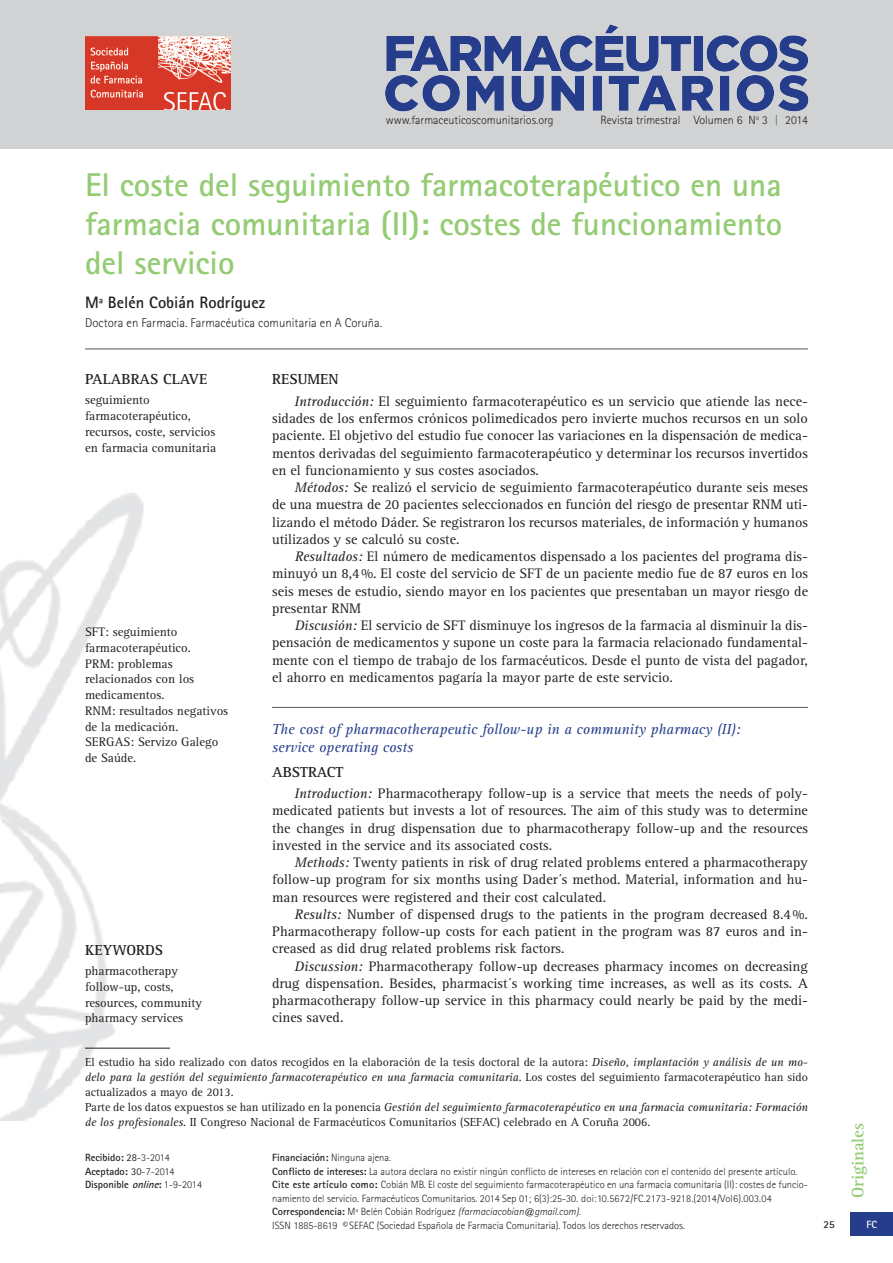
<style>
.page{position:relative;width:893px;height:1263px;background:#fff}
.page>*{position:absolute;margin:0;border:0;box-sizing:border-box;transform-origin:0 0}
.t1{font:700 33px/39px "Rotis Sans Serif";color:#94cc74;text-align:justify}
.t2{font:700 17.25px "Rotis Serif";color:#94cc74}
.t3{font:700 16.5px "Rotis Sans Serif";color:#231f20}
.t4{font:italic 15px/18px "Rotis Serif";color:#253d8b}
.t5{font:700 15px "Rotis Serif";color:#231f20}
.t6{font:14.25px/17.2px "Rotis Serif";color:#231f20;text-align:justify}
.t7{font:12.75px/15.8px "Rotis Serif";color:#231f20}
.t8{font:300 12.75px "Rotis Sans Serif";color:#231f20}
.t9{font:12px/15px "Rotis Serif";color:#231f20}
.t10{font:300 12px "Rotis Sans Serif";color:#231f20}
.t11{font:300 10.5px/13.5px "Rotis Sans Serif";color:#231f20}
.t12{font:700 10.5px/13.5px "Rotis Sans Serif";color:#231f20}
.t13{font:700 10.5px "Rotis Sans Serif";color:#fff}
.s1{font-style:italic}
.s2{font-weight:700}
.s3{font-weight:400}
.s4{font-weight:300}
</style>
<div class="page">
<div style="left:850px;top:1212px;width:43px;height:23px;background:#253d8b"></div>
<img style="left:0;top:493px;width:157px;height:627px">
<hr style="left:85px;top:1048px;width:85px;height:1px;background:#231f20">
<div style="left:0;top:0;width:893px;height:149px;background:#d1d2d4"></div>
<img style="left:385px;top:24px;width:424px;height:88px">
<img style="left:85px;top:37px;width:146px;height:73px">
<hr style="left:85px;top:349px;width:723px;height:1px;background:#57585a">
<hr style="left:272px;top:707px;width:536px;height:1px;background:#57585a">
<p class="t10" style="left:386px;top:113px;width:169px">www.farmaceuticoscomunitarios.org</p>
<p class="t10" style="left:600px;top:113px;width:169px">Revista trimestral Volumen 6 N<sup>o</sup> 3</p>
<p class="t10" style="left:785px;top:113px;width:24px">2014</p>
<h1 class="t1" style="left:85px;top:165px;width:699px">El coste del seguimiento farmacoterapéutico en una farmacia comunitaria (II): costes de funcionamiento del servicio</h1>
<p class="t3" style="left:85px;top:292px;width:182px">Mª Belén Cobián Rodríguez</p>
<p class="t8" style="left:85px;top:316px;width:299px">Doctora en Farmacia. Farmacéutica comunitaria en A Coruña.</p>
<p class="t5" style="left:85px;top:370px;width:124px">PALABRAS CLAVE</p>
<p class="t7" style="left:85px;top:393px;width:133px">seguimiento farmacoterapéutico, recursos, coste, servicios en farmacia comunitaria</p>
<p class="t5" style="left:272px;top:370px;width:68px">RESUMEN</p>
<p class="t6" style="left:272px;top:393px;width:537px;text-indent:23px"><span class="s1">Introducción:</span> El seguimiento farmacoterapéutico es un servicio que atiende las nece&shy;sidades de los enfermos crónicos polimedicados pero invierte muchos recursos en un solo paciente. El objetivo del estudio fue conocer las variaciones en la dispensación de medica&shy;mentos derivadas del seguimiento farmacoterapéutico y determinar los recursos invertidos en el funcionamiento y sus costes asociados.</p>
<p class="t6" style="left:272px;top:479px;width:537px;text-indent:22px"><span class="s1">Métodos:</span> Se realizó el servicio de seguimiento farmacoterapéutico durante seis meses de una muestra de 20 pacientes seleccionados en función del riesgo de presentar RNM uti&shy;lizando el método Dáder. Se registraron los recursos materiales, de información y humanos utilizados y se calculó su coste.</p>
<p class="t6" style="left:272px;top:548px;width:537px;text-indent:23px"><span class="s1">Resultados:</span> El número de medicamentos dispensado a los pacientes del programa dis&shy;minuyó un 8,4%. El coste del servicio de SFT de un paciente medio fue de 87 euros en los seis meses de estudio, siendo mayor en los pacientes que presentaban un mayor riesgo de presentar RNM</p>
<p class="t6" style="left:272px;top:617px;width:537px;text-indent:22px"><span class="s1">Discusión:</span> El servicio de SFT disminuye los ingresos de la farmacia al disminuir la dis&shy;pensación de medicamentos y supone un coste para la farmacia relacionado fundamental&shy;mente con el tiempo de trabajo de los farmacéuticos. Desde el punto de vista del pagador, el ahorro en medicamentos pagaría la mayor parte de este servicio.</p>
<p class="t4" style="left:272px;top:720px;width:470px">The cost of pharmacotherapeutic follow-up in a community pharmacy (II): service operating costs</p>
<p class="t5" style="left:272px;top:763px;width:73px">ABSTRACT</p>
<p class="t6" style="left:272px;top:785px;width:537px;text-indent:23px"><span class="s1">Introduction:</span> Pharmacotherapy follow-up is a service that meets the needs of poly&shy;medicated patients but invests a lot of resources. The aim of this study was to determine the changes in drug dispensation due to pharmacotherapy follow-up and the resources invested in the service and its associated costs.</p>
<p class="t6" style="left:272px;top:854px;width:537px;text-indent:23px"><span class="s1">Methods:</span> Twenty patients in risk of drug related problems entered a pharmacotherapy follow-up program for six months using Dader´s method. Material, information and hu&shy;man resources were registered and their cost calculated.</p>
<p class="t6" style="left:272px;top:906px;width:537px;text-indent:23px"><span class="s1">Results:</span> Number of dispensed drugs to the patients in the program decreased 8.4%.<br>Pharmacotherapy follow-up costs for each patient in the program was 87 euros and in&shy;creased as did drug related problems risk factors.</p>
<p class="t6" style="left:272px;top:958px;width:537px;text-indent:23px"><span class="s1">Discussion:</span> Pharmacotherapy follow-up decreases pharmacy incomes on decreasing drug dispensation. Besides, pharmacist´s working time increases, as well as its costs. A pharmacotherapy follow-up service in this pharmacy could nearly be paid by the medi&shy;cines saved.</p>
<p class="t7" style="left:85px;top:624px;width:145px">SFT: seguimiento farmacoterapéutico.<br>PRM: problemas relacionados con los medicamentos.<br>RNM: resultados negativos de la medicación.<br>SERGAS: Servizo Galego de Saúde.</p>
<p class="t5" style="left:85px;top:941px;width:80px">KEYWORDS</p>
<p class="t7" style="left:85px;top:963px;width:118px">pharmacotherapy follow-up, costs, resources, community pharmacy services</p>
<p class="t9" style="left:85px;top:1054px;width:724px">El estudio ha sido realizado con datos recogidos en la elaboración de la tesis doctoral de la autora: <span class="s1">Diseño, implantación y análisis de un mo&shy;delo para la gestión del seguimiento farmacoterapéutico en una farmacia comunitaria</span>. Los costes del seguimiento farmacoterapéutico han sido actualizados a mayo de 2013.<br>Parte de los datos expuestos se han utilizado en la ponencia <span class="s1">Gestión del seguimiento farmacoterapéutico en una farmacia comunitaria: Formación de los profesionales</span>. II Congreso Nacional de Farmacéuticos Comunitarios (SEFAC) celebrado en A Coruña 2006.</p>
<p class="t11" style="left:272px;top:1151px;width:537px"><span class="s2">Financiación:</span> Ninguna ajena.<br><span class="s2">Conflicto de intereses:</span> La autora declara no existir ningún conflicto de intereses en relación con el contenido del presente artículo.<br><span class="s2">Cite este artículo como:</span> Cobián MB. El coste del seguimiento farmacoterapéutico en una farmacia comunitaria (II): costes de funcio&shy;namiento del servicio. Farmacéuticos Comunitarios. 2014 Sep 01; 6(3):25-30. doi:10.5672/FC.2173-9218.(2014/Vol6).003.04<br><span class="s2">Correspondencia:</span> Mª Belén Cobián Rodríguez <span class="s1">(farmaciacobian@gmail.com).<br></span>ISSN 1885-8619 © SEFAC (Sociedad Española de Farmacia Comunitaria). Todos los derechos reservados.</p>
<p class="t12" style="left:85px;top:1151px;width:119px">Recibido: <span class="s3">28</span><span class="s4">-3-2014<br></span>Aceptado: <span class="s3">30</span><span class="s4">-7-2014<br></span>Disponible <span class="s1">online</span>: <span class="s4">1-9-2014</span></p>
<p class="t2" style="left:848px;top:1198px;width:77px;rotate:-90deg">Originales</p>
<p class="t12" style="left:824px;top:1217px;width:13px">25</p>
<p class="t13" style="left:866px;top:1217px;width:12px">FC</p>
</div>
